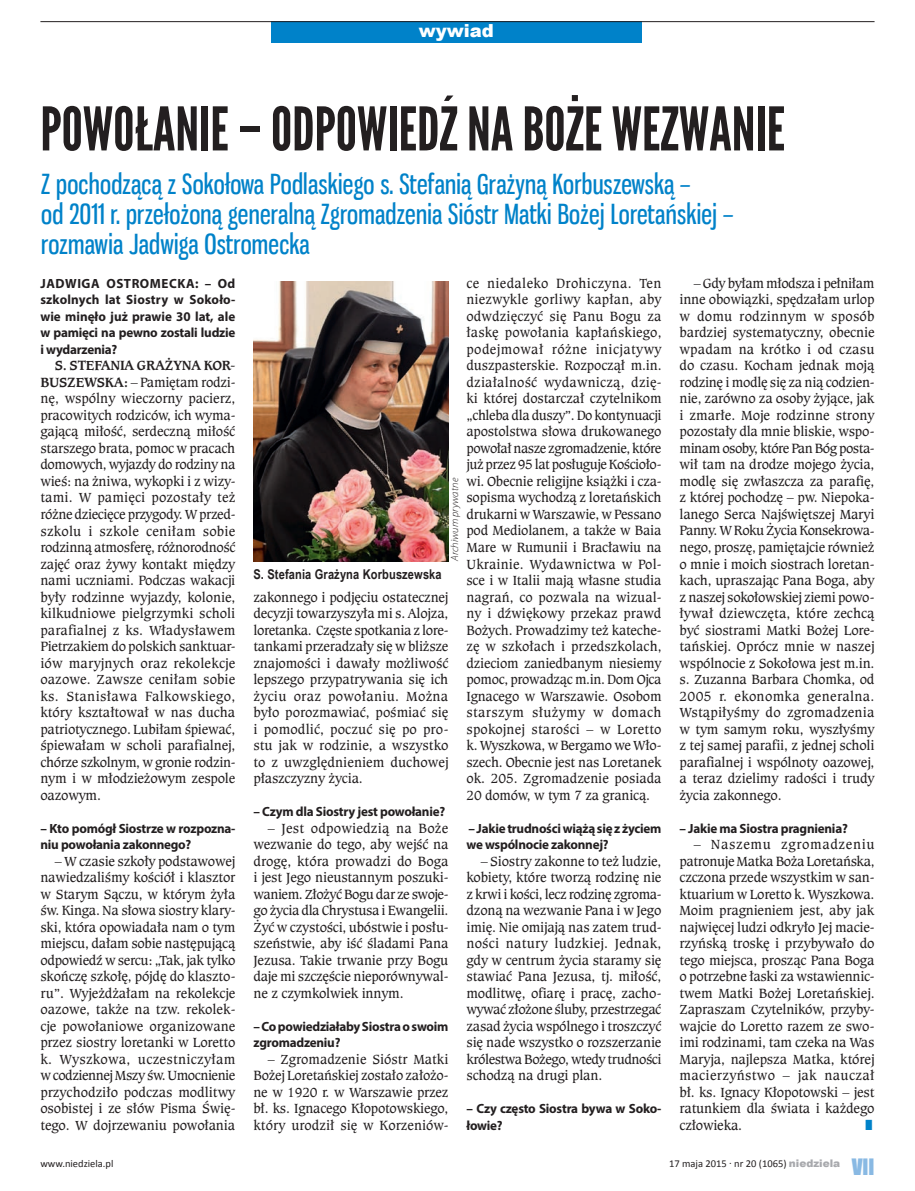
<style>
.page{position:relative;width:915px;height:1191px;background:#fff}
.page>*{position:absolute;margin:0;border:0;box-sizing:border-box;transform-origin:0 0}
.t1{font:60px "League Gothic";color:#231f20}
.t2{font:27px/30px "Gnuolane Free";letter-spacing:.01em;color:#0082c9;scale:.95 1}
.t3{font:20.7px "Impact";color:#89b9e3}
.t4{font:900 18px "Arial";color:#fff}
.t5{font:14.1px/16.5px "Caxton Bk EU";letter-spacing:-.02em;color:#231f20;text-align:justify}
.t6{font:900 14.1px "Arial";color:#0082c9;scale:2 1}
.t7{font:700 13.5px "Arial Narrow";letter-spacing:.01em;color:#231f20}
.t8{font:700 13.35px/16.5px "Myriad Pro";letter-spacing:-.02em;color:#231f20}
.t9{font:10.5px "Calibri";color:#231f20}
.t10{font:italic 300 10.5px "Myriad Pro";letter-spacing:.01em;color:#231f20}
.s1{font-weight:700}
.s2{font-family:"Arial";font-weight:900;color:#a8a9ad}
</style>
<div class="page">
<div style="left:271px;top:21px;width:370px;height:22px;background:#0082c9"></div>
<hr style="left:40px;top:21px;width:834px;height:1px;background:#231f20">
<img style="left:253px;top:282px;width:195px;height:280px">
<p class="t4" style="left:418px;top:18px;width:76px">wywiad</p>
<h1 class="t1" style="left:40px;top:93px;width:746px">POWOŁANIE – ODPOWIEDŹ NA BOŻE WEZWANIE</h1>
<h2 class="t2" style="left:41px;top:169px;width:729px">Z pochodzącą z Sokołowa Podlaskiego s. Stefanią Grażyną Korbuszewską –<br>od 2011 r. przełożoną generalną Zgromadzenia Sióstr Matki Bożej Loretańskiej – rozmawia Jadwiga Ostromecka</h2>
<p class="t5" style="left:466px;top:275px;width:196px">ce niedaleko Drohiczyna. Ten niezwykle gorliwy kapłan, aby odwdzięczyć się Panu Bogu za łaskę powołania kapłańskiego, podejmował różne inicjatywy duszpasterskie. Rozpoczął m.in. działalność wydawniczą, dzię&shy;ki której dostarczał czytelnikom „chleba dla duszy”. Do kontynuacji apostolstwa słowa drukowanego powołał nasze zgromadzenie, które już przez 95 lat posługuje Kościoło&shy;wi. Obecnie religijne książki i cza&shy;sopisma wychodzą z loretańskich drukarni w Warszawie, w Pessano pod Mediolanem, a także w Baia Mare w Rumunii i Bracławiu na Ukrainie. Wydawnictwa w Pol&shy;sce i w Italii mają własne studia nagrań, co pozwala na wizual&shy;ny i dźwiękowy przekaz prawd Bożych. Prowadzimy też kateche&shy;zę w szkołach i przedszkolach, dzieciom zaniedbanym niesiemy pomoc, prowadząc m.in. Dom Ojca Ignacego w Warszawie. Osobom starszym służymy w domach spokojnej starości – w Loretto k. Wyszkowa, w Bergamo we Wło&shy;szech. Obecnie jest nas Loretanek ok. 205. Zgromadzenie posiada 20 domów, w tym 7 za granicą.</p>
<p class="t8" style="left:466px;top:819px;width:196px">– Jakie trudności wiążą się z życiem we wspólnocie zakonnej?</p>
<p class="t5" style="left:466px;top:852px;width:196px;text-indent:14px">– Siostry zakonne to też ludzie, kobiety, które tworzą rodzinę nie z krwi i kości, lecz rodzinę zgroma&shy;dzoną na wezwanie Pana i w Jego imię. Nie omijają nas zatem trud&shy;ności natury ludzkiej. Jednak, gdy w centrum życia staramy się stawiać Pana Jezusa, tj. miłość, modlitwę, ofiarę i pracę, zacho&shy;wywać złożone śluby, przestrzegać zasad życia wspólnego i troszczyć się nade wszystko o rozszerzanie królestwa Bożego, wtedy trudności schodzą na drugi plan.</p>
<p class="t8" style="left:466px;top:1100px;width:196px">– Czy często Siostra bywa w Soko&shy;łowie?</p>
<p class="t5" style="left:679px;top:275px;width:196px;text-indent:14px">– Gdy byłam młodsza i pełniłam inne obowiązki, spędzałam urlop w domu rodzinnym w sposób bardziej systematyczny, obecnie wpadam na krótko i od czasu do czasu. Kocham jednak moją rodzinę i modlę się za nią codzien&shy;nie, zarówno za osoby żyjące, jak i zmarłe. Moje rodzinne strony pozostały dla mnie bliskie, wspo&shy;minam osoby, które Pan Bóg posta&shy;wił tam na drodze mojego życia, modlę się zwłaszcza za parafię, z której pochodzę – pw. Niepoka&shy;lanego Serca Najświętszej Maryi Panny. W Roku Życia Konsekrowa&shy;nego, proszę, pamiętajcie również o mnie i moich siostrach loretan&shy;kach, upraszając Pana Boga, aby z naszej sokołowskiej ziemi powo&shy;ływał dziewczęta, które zechcą być siostrami Matki Bożej Lore&shy;tańskiej. Oprócz mnie w naszej wspólnocie z Sokołowa jest m.in. s. Zuzanna Barbara Chomka, od 2005 r. ekonomka generalna.<br>Wstąpiłyśmy do zgromadzenia w tym samym roku, wyszłyśmy z tej samej parafii, z jednej scholi parafialnej i wspólnoty oazowej, a teraz dzielimy radości i trudy życia zakonnego.</p>
<p class="t8" style="left:679px;top:819px;width:170px">– Jakie ma Siostra pragnienia?</p>
<p class="t5" style="left:679px;top:836px;width:196px;text-indent:14px">– Naszemu zgromadzeniu patronuje Matka Boża Loretańska, czczona przede wszystkim w san&shy;ktuarium w Loretto k. Wyszkowa.<br>Moim pragnieniem jest, aby jak najwięcej ludzi odkryło Jej macie&shy;rzyńską troskę i przybywało do tego miejsca, prosząc Pana Boga o potrzebne łaski za wstawiennic&shy;twem Matki Bożej Loretańskiej.<br>Zapraszam Czytelników, przyby&shy;wajcie do Loretto razem ze swo&shy;imi rodzinami, tam czeka na Was Maryja, najlepsza Matka, której macierzyństwo – jak nauczał bł. ks. Ignacy Kłopotowski – jest ratunkiem dla świata i każdego człowieka.</p>
<p class="t8" style="left:40px;top:275px;width:196px;text-align:justify">JADWIGA OSTROMECKA: – Od szkolnych lat Siostry w Sokoło&shy;wie minęło już prawie 30 lat, ale w pamięci na pewno zostali ludzie i wydarzenia?</p>
<p class="t5" style="left:40px;top:357px;width:196px;text-indent:14px"><span class="s1">S. STEFANIA GRAŻYNA KOR-BUSZEWSKA:</span> – Pamiętam rodzi&shy;nę, wspólny wieczorny pacierz, pracowitych rodziców, ich wyma&shy;gającą miłość, serdeczną miłość starszego brata, pomoc w pracach domowych, wyjazdy do rodziny na wieś: na żniwa, wykopki i z wizy&shy;tami. W pamięci pozostały też różne dziecięce przygody. W przed&shy;szkolu i szkole ceniłam sobie rodzinną atmosferę, różnorodność zajęć oraz żywy kontakt między nami uczniami. Podczas wakacji były rodzinne wyjazdy, kolonie, kilkudniowe pielgrzymki scholi parafialnej z ks. Władysławem Pietrzakiem do polskich sanktuar&shy;iów maryjnych oraz rekolekcje oazowe. Zawsze ceniłam sobie ks. Stanisława Falkowskiego, który kształtował w nas ducha patriotycznego. Lubiłam śpiewać, śpiewałam w scholi parafialnej, chórze szkolnym, w gronie rodzin&shy;nym i w młodzieżowym zespole oazowym.</p>
<p class="t8" style="left:40px;top:819px;width:196px">– Kto pomógł Siostrze w rozpozna&shy;niu powołania zakonnego?</p>
<p class="t5" style="left:40px;top:852px;width:196px;text-indent:14px">– W czasie szkoły podstawowej nawiedzaliśmy kościół i klasztor w Starym Sączu, w którym żyła św. Kinga. Na słowa siostry klary&shy;ski, która opowiadała nam o tym miejscu, dałam sobie następującą odpowiedź w sercu: „Tak, jak tylko skończę szkołę, pójdę do klaszto&shy;ru”. Wyjeżdżałam na rekolekcje oazowe, także na tzw. rekolek&shy;cje powołaniowe organizowane przez siostry loretanki w Loretto k. Wyszkowa, uczestniczyłam w codziennej Mszy św. Umocnienie przychodziło podczas modlitwy osobistej i ze słów Pisma Świę&shy;tego. W dojrzewaniu powołania</p>
<p class="t10" style="left:448px;top:561px;width:85px;rotate:-90deg">Archiwum prywatne</p>
<p class="t7" style="left:253px;top:564px;width:190px">S. Stefania Grażyna Korbuszewska</p>
<p class="t5" style="left:253px;top:588px;width:196px">zakonnego i podjęciu ostatecznej decyzji towarzyszyła mi s. Alojza, loretanka. Częste spotkania z lore&shy;tankami przeradzały się w bliższe znajomości i dawały możliwość lepszego przypatrywania się ich życiu oraz powołaniu. Można było porozmawiać, pośmiać się i pomodlić, poczuć się po pro&shy;stu jak w rodzinie, a wszystko to z uwzględnieniem duchowej płaszczyzny życia.</p>
<p class="t8" style="left:253px;top:803px;width:193px">– Czym dla Siostry jest powołanie?</p>
<p class="t5" style="left:253px;top:819px;width:196px;text-indent:14px">– Jest odpowiedzią na Boże wezwanie do tego, aby wejść na drogę, która prowadzi do Boga i jest Jego nieustannym poszuki&shy;waniem. Złożyć Bogu dar ze swoje&shy;go życia dla Chrystusa i Ewangelii.<br>Żyć w czystości, ubóstwie i posłu&shy;szeństwie, aby iść śladami Pana Jezusa. Takie trwanie przy Bogu daje mi szczęście nieporównywal&shy;ne z czymkolwiek innym.</p>
<p class="t8" style="left:253px;top:1017px;width:196px">– Co powiedziałaby Siostra o swoim zgromadzeniu?</p>
<p class="t5" style="left:253px;top:1050px;width:196px;text-indent:14px">– Zgromadzenie Sióstr Matki Bożej Loretańskiej zostało założo&shy;ne w 1920 r. w Warszawie przez bł. ks. Ignacego Kłopotowskiego, który urodził się w Korzeniów-</p>
<p class="t6" style="left:863px;top:1114px;width:7px">I</p>
<h3 class="t3" style="left:851px;top:1150px;width:24px">VII</h3>
<p class="t9" style="left:40px;top:1156px;width:75px">www.niedziela.pl</p>
<p class="t9" style="left:669px;top:1156px;width:172px">17 maja 2015 . nr 20 (1065) <span class="s2">niedziela</span></p>
</div>
